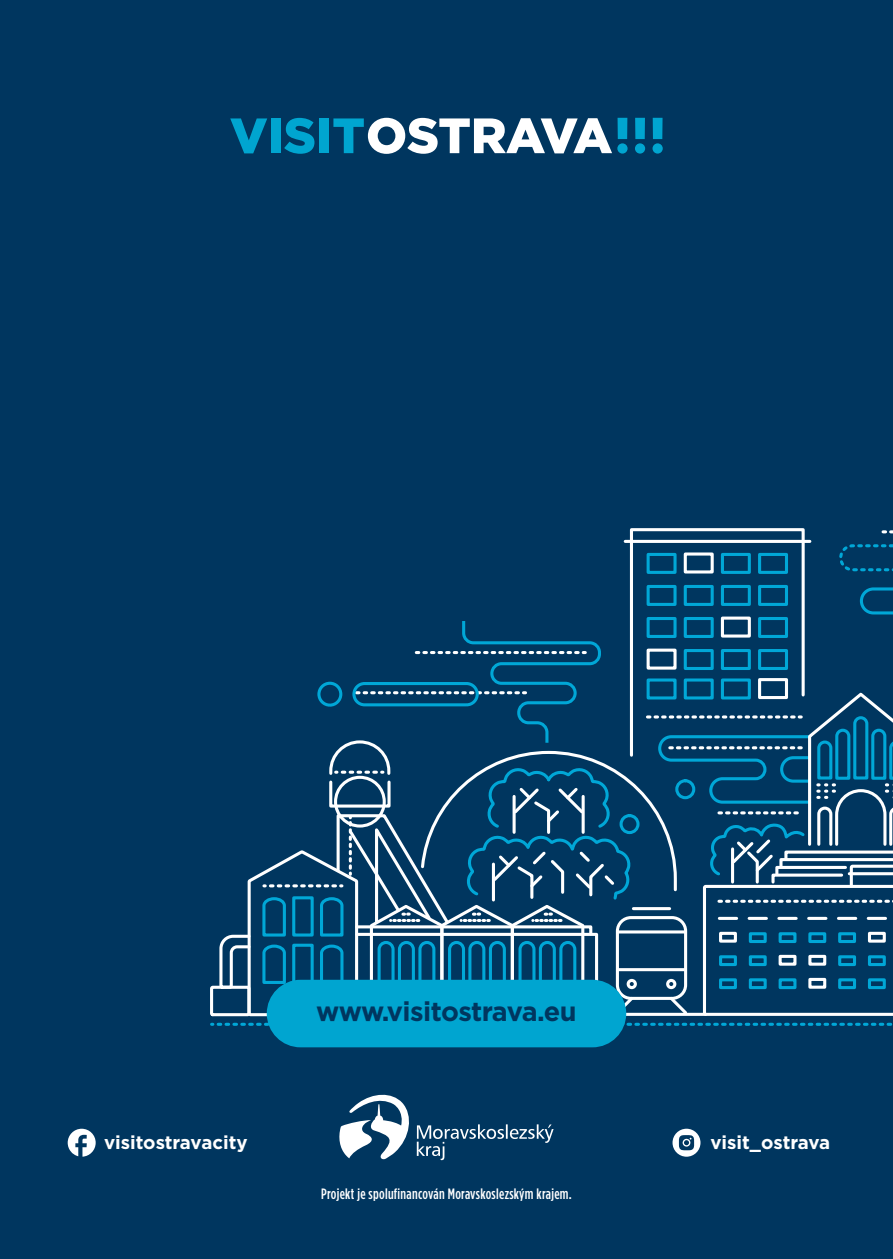
<style>
.page{position:relative;width:893px;height:1259px;background:#00365f}
.page>*{position:absolute;margin:0;border:0;box-sizing:border-box;transform-origin:0 0}
.t1{font:700 27px "Gotham";letter-spacing:-.025em;color:#00365f}
.t2{font:700 18.6px "Gotham";color:#fff}
.t3{font:500 15px "Gotham Condensed";letter-spacing:.02em;color:#fff}
</style>
<div class="page">
<div style="left:210px;top:985px;width:40px;height:31px;border:3px solid #fff"></div>
<svg style="left:212px;top:528px;width:681px;height:498px"></svg>
<div style="left:617px;top:143px;width:11px;height:11px;background:#00a5d0;border-radius:50%"></div>
<div style="left:635px;top:143px;width:10px;height:11px;background:#00a5d0;border-radius:50%"></div>
<div style="left:618px;top:118px;width:9px;height:21px;background:#00a5d0"></div>
<div style="left:635px;top:118px;width:10px;height:21px;background:#00a5d0"></div>
<div style="left:653px;top:118px;width:9px;height:21px;background:#00a5d0"></div>
<div style="left:652px;top:143px;width:11px;height:11px;background:#00a5d0;border-radius:50%"></div>
<svg style="left:230px;top:118px;width:37px;height:35px"></svg>
<div style="left:271px;top:118px;width:9px;height:35px;background:#00a5d0"></div>
<svg style="left:284px;top:118px;width:30px;height:36px"></svg>
<div style="left:319px;top:118px;width:10px;height:35px;background:#00a5d0"></div>
<svg style="left:333px;top:118px;width:279px;height:36px"></svg>
<svg style="left:672px;top:1128px;width:28px;height:28px"></svg>
<svg style="left:68px;top:1128px;width:28px;height:28px"></svg>
<svg style="left:339px;top:1094px;width:215px;height:66px"></svg>
<div style="left:267px;top:979px;width:359px;height:68px;background:#00a5d0;border-radius:34px"></div>
<h1 class="t1" style="left:316px;top:993px;width:262px">www.visitostrava.eu</h1>
<p class="t2" style="left:104px;top:1130px;width:145px">visitostravacity</p>
<p class="t2" style="left:710px;top:1130px;width:121px">visit_ostrava</p>
<p class="t3" style="left:321px;top:1185px;width:252px">Projekt je spolufinancován Moravskoslezským krajem.</p>
</div>
